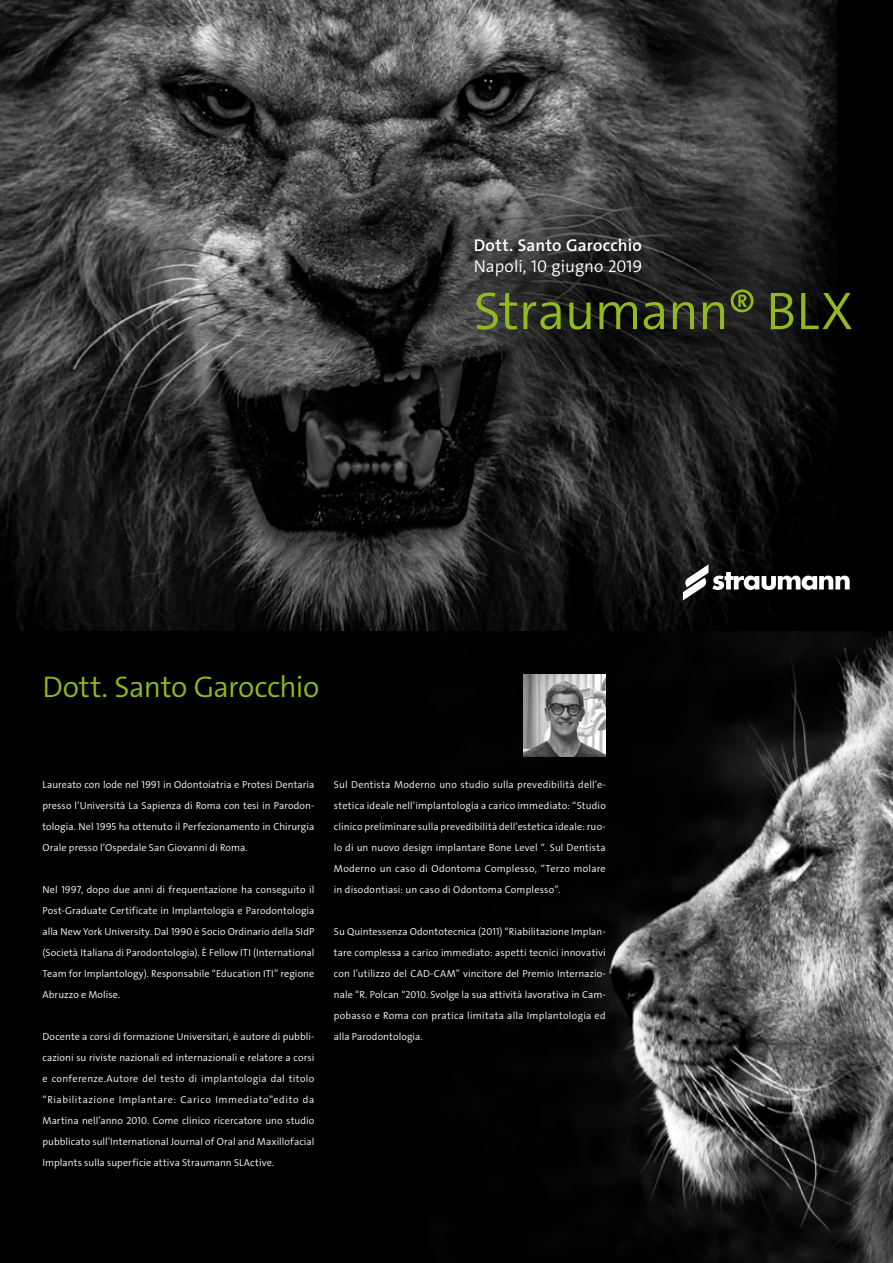
<style>
.page{position:relative;width:893px;height:1263px;background:#fff}
.page>*{position:absolute;margin:0;border:0;box-sizing:border-box;transform-origin:0 0}
.t1{font:53.55px "The Sans LP4 Se Lig";letter-spacing:-.015em;color:#90ba1e}
.t2{font:30px "The Sans LP4 Se Lig";letter-spacing:-.02em;color:#90ba1e}
.t3{font:17.1px "The Sans LP6 Se Bld";letter-spacing:.01em;color:#fff}
.t4{font:17.1px "The Sans LP4 Se Lig";color:#fff}
.t5{font:10.2px/21px "The Sans LP4 Se Lig";letter-spacing:.01em;color:#fff;text-align:justify}
</style>
<div class="page">
<img style="left:0;top:0;width:893px;height:631px">
<div style="left:313px;top:76px;width:580px;height:418px;background:#000;opacity:.75"></div>
<svg style="left:683px;top:564px;width:167px;height:36px"></svg>
<img style="left:0;top:631px;width:893px;height:632px">
<img style="left:523px;top:674px;width:83px;height:82px">
<h3 class="t3" style="left:474px;top:234px;width:170px">Dott. Santo Garocchio</h3>
<h3 class="t4" style="left:474px;top:255px;width:170px">Napoli, 10 giugno 2019</h3>
<h1 class="t1" style="left:474px;top:277px;width:381px">Straumann® BLX</h1>
<h2 class="t2" style="left:43px;top:668px;width:278px">Dott. Santo Garocchio</h2>
<p class="t5" style="left:43px;top:774px;width:273px">Laureato con lode nel 1991 in Odontoiatria e Protesi Dentaria presso l’Università La Sapienza di Roma con tesi in Parodon&shy;tologia. Nel 1995 ha ottenuto il Perfezionamento in Chirurgia Orale presso l’Ospedale San Giovanni di Roma.</p>
<p class="t5" style="left:43px;top:879px;width:273px">Nel 1997, dopo due anni di frequentazione ha conseguito il Post-Graduate Certificate in Implantologia e Parodontologia alla New York University. Dal 1990 è Socio Ordinario della SIdP (Società Italiana di Parodontologia). È Fellow ITI (International Team for Implantology). Responsabile “Education ITI” regione Abruzzo e Molise.</p>
<p class="t5" style="left:43px;top:1026px;width:273px">Docente a corsi di formazione Universitari, è autore di pubbli&shy;cazioni su riviste nazionali ed internazionali e relatore a corsi e conferenze.Autore del testo di implantologia dal titolo “Riabilitazione Implantare: Carico Immediato”edito da Martina nell’anno 2010. Come clinico ricercatore uno studio pubblicato sull’International Journal of Oral and Maxillofacial Implants sulla superficie attiva Straumann SLActive.</p>
<p class="t5" style="left:334px;top:774px;width:273px">Sul Dentista Moderno uno studio sulla prevedibilità dell’e&shy;stetica ideale nell’implantologia a carico immediato: “Studio clinico preliminare sulla prevedibilità dell’estetica ideale: ruo&shy;lo di un nuovo design implantare Bone Level “. Sul Dentista Moderno un caso di Odontoma Complesso, “Terzo molare in disodontiasi: un caso di Odontoma Complesso”.</p>
<p class="t5" style="left:334px;top:921px;width:273px">Su Quintessenza Odontotecnica (2011) “Riabilitazione Implan&shy;tare complessa a carico immediato: aspetti tecnici innovativi con l’utilizzo del CAD-CAM” vincitore del Premio Internazio&shy;nale “R. Polcan “2010. Svolge la sua attività lavorativa in Cam&shy;pobasso e Roma con pratica limitata alla Implantologia ed alla Parodontologia.</p>
</div>
